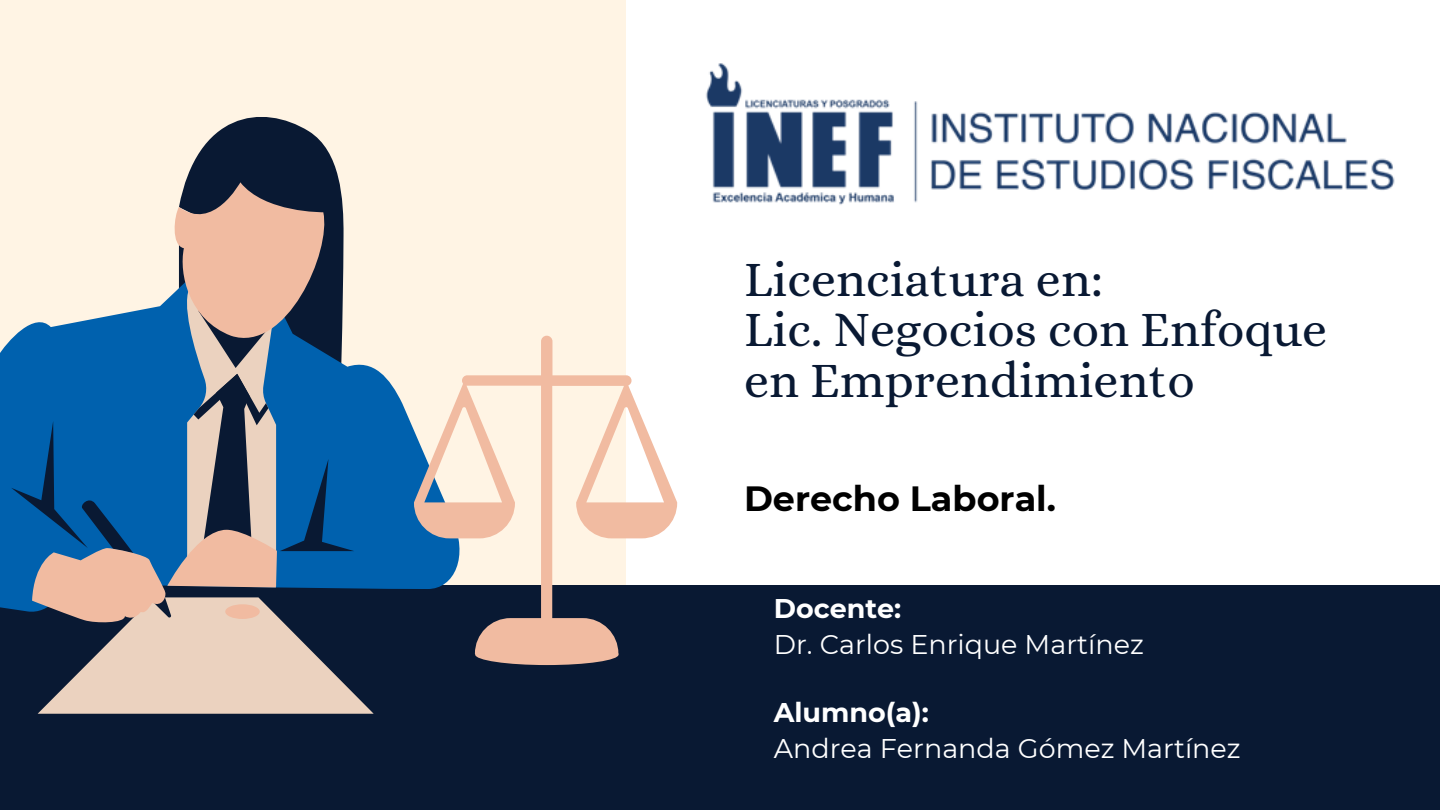
<style>
.page{position:relative;width:1440px;height:810px;background:#fff}
.page>*{position:absolute;margin:0;border:0;box-sizing:border-box;transform-origin:0 0}
.t1{font:50px/50.2px "Alice";color:#091933}
.t2{font:700 35px "Montserrat";color:#000}
.t3{font:27px "Montserrat";color:#fff}
.t4{font:700 27px "Montserrat";color:#fff}
</style>
<div class="page">
<div style="left:0;top:0;width:626px;height:810px;background:#fff4e4"></div>
<div style="left:0;top:585px;width:1440px;height:225px;background:#091933"></div>
<svg style="left:185px;top:117px;width:155px;height:65px;fill:#091933"></svg>
<svg style="left:0;top:323px;width:32px;height:289px;background:#156cb0"></svg>
<div style="left:475px;top:644px;width:144px;height:21px;background:#f1bba1;border-radius:50%"></div>
<svg style="left:38px;top:654px;width:336px;height:60px;fill:#ebd2bf"></svg>
<div style="left:11px;top:374px;width:21px;height:212px;background:#0061ae"></div>
<svg style="left:32px;top:182px;width:645px;height:472px"></svg>
<img style="left:706px;top:63px;width:689px;height:142px">
<p class="t1" style="left:744px;top:254px;width:585px">Licenciatura en:<br>Lic. Negocios con Enfoque en Emprendimiento</p>
<h1 class="t2" style="left:744px;top:477px;width:313px">Derecho Laboral.</h1>
<h2 class="t4" style="left:774px;top:592px;width:129px">Docente:</h2>
<p class="t3" style="left:774px;top:628px;width:372px">Dr. Carlos Enrique Martínez</p>
<p class="t4" style="left:774px;top:696px;width:157px">Alumno(a):</p>
<p class="t3" style="left:774px;top:732px;width:468px">Andrea Fernanda Gómez Martínez</p>
</div>
